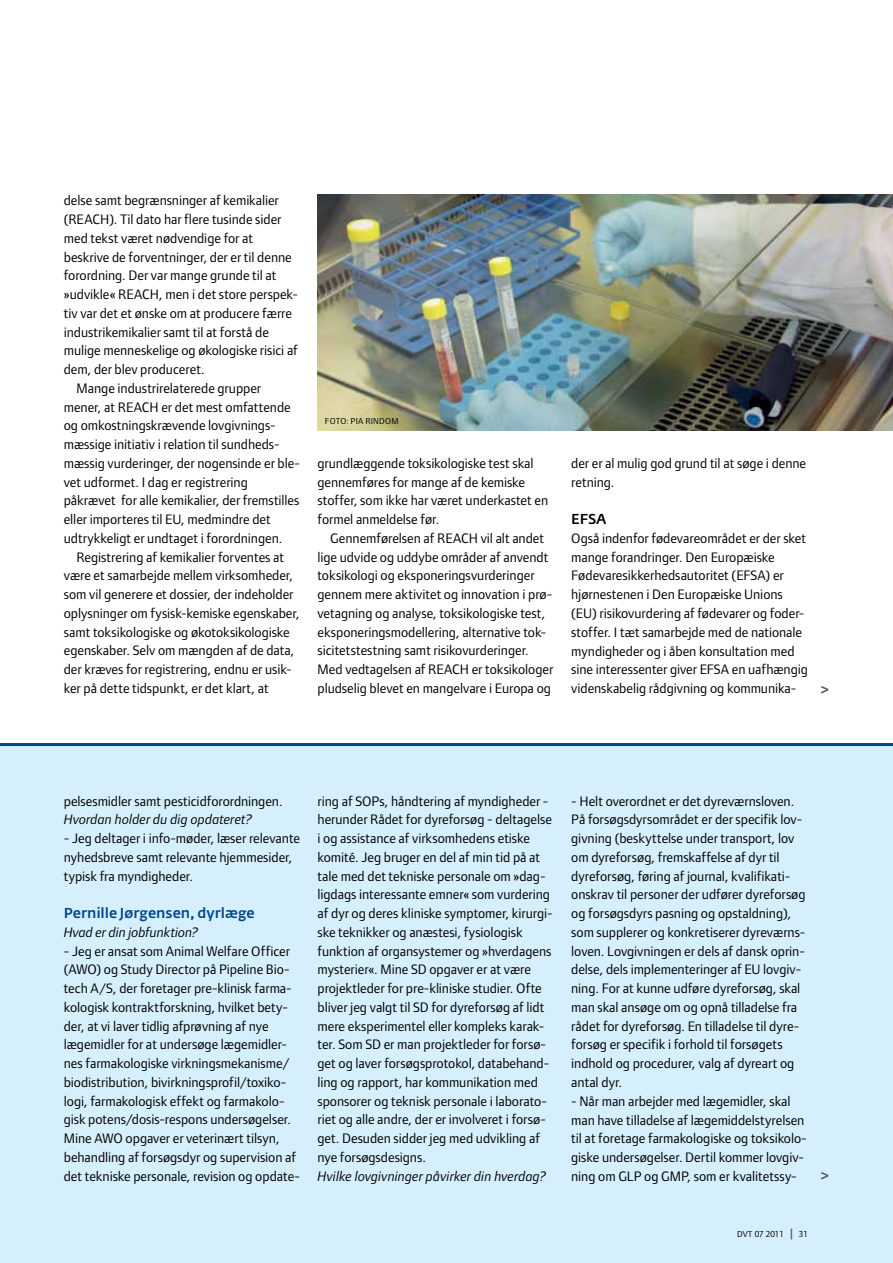
<style>
.page{position:relative;width:893px;height:1263px;background:#fff}
.page>*{position:absolute;margin:0;border:0;box-sizing:border-box;transform-origin:0 0}
.t1{font:700 15px "Foundry Form Sans";color:#58595b}
.t2{font:14.25px/18.8px "Foundry Form Sans";letter-spacing:-.005em;color:#000}
.t3{font:italic 14.25px "Foundry Form Sans";color:#000}
.t4{font:500 14.25px "Fedra Sans Alt";color:#00488e}
.t5{font:500 14.25px "Fedra Sans Alt";color:#000}
.t6{font:9px "Foundry Form Sans";letter-spacing:.01em;color:#000}
</style>
<div class="page">
<div style="left:0;top:743px;width:893px;height:520px;background:#d5effc"></div>
<img style="left:317px;top:194px;width:576px;height:236px">
<hr style="left:0;top:743px;width:893px;height:3px;background:#00488e">
<p class="t2" style="left:64px;top:191px;width:217px">delse samt begrænsninger af kemikalier</p>
<p class="t2" style="left:64px;top:210px;width:219px">(REACH). Til dato har flere tusinde sider</p>
<p class="t2" style="left:64px;top:229px;width:191px">med tekst været nødvendige for at</p>
<p class="t2" style="left:64px;top:247px;width:229px">beskrive de forventninger, der er til denne</p>
<p class="t2" style="left:64px;top:266px;width:214px">forordning. Der var mange grunde til at</p>
<p class="t2" style="left:64px;top:285px;width:236px">»udvikle« REACH, men i det store perspek-</p>
<p class="t2" style="left:64px;top:304px;width:230px">tiv var det et ønske om at producere færre</p>
<p class="t2" style="left:64px;top:322px;width:207px">industrikemikalier samt til at forstå de</p>
<p class="t2" style="left:64px;top:341px;width:236px">mulige menneskelige og økologiske risici af</p>
<p class="t2" style="left:64px;top:360px;width:142px">dem, der blev produceret.</p>
<p class="t2" style="left:77px;top:379px;width:186px">Mange industrirelaterede grupper</p>
<p class="t2" style="left:64px;top:397px;width:229px">mener, at REACH er det mest omfattende</p>
<p class="t2" style="left:64px;top:416px;width:213px">og omkostningskrævende lovgivnings-</p>
<p class="t2" style="left:64px;top:435px;width:217px">mæssige initiativ i relation til sundheds-</p>
<p class="t2" style="left:64px;top:454px;width:238px">mæssig vurderinger, der nogensinde er ble-</p>
<p class="t2" style="left:64px;top:472px;width:186px">vet udformet. I dag er registrering</p>
<p class="t2" style="left:64px;top:491px;width:237px">påkrævet for alle kemikalier, der fremstilles</p>
<p class="t2" style="left:64px;top:510px;width:209px">eller importeres til EU, medmindre det</p>
<p class="t2" style="left:64px;top:529px;width:220px">udtrykkeligt er undtaget i forordningen.</p>
<p class="t2" style="left:77px;top:547px;width:209px">Registrering af kemikalier forventes at</p>
<p class="t2" style="left:64px;top:566px;width:231px">være et samarbejde mellem virksomheder,</p>
<p class="t2" style="left:64px;top:585px;width:231px">som vil generere et dossier, der indeholder</p>
<p class="t2" style="left:64px;top:604px;width:237px">oplysninger om fysisk-kemiske egenskaber,</p>
<p class="t2" style="left:64px;top:622px;width:228px">samt toksikologiske og økotoksikologiske</p>
<p class="t2" style="left:64px;top:641px;width:232px">egenskaber. Selv om mængden af de data,</p>
<p class="t2" style="left:64px;top:660px;width:230px">der kræves for registrering, endnu er usik-</p>
<p class="t2" style="left:64px;top:679px;width:206px">ker på dette tidspunkt, er det klart, at</p>
<p class="t6" style="left:325px;top:416px;width:75px">FOTO: PIA RINDOM</p>
<p class="t2" style="left:317px;top:454px;width:232px">grundlæggende toksikologiske test skal gennemføres for mange af de kemiske stoffer, som ikke har været underkastet en formel anmeldelse før.</p>
<p class="t2" style="left:317px;top:529px;width:237px;text-indent:13px">Gennemførelsen af REACH vil alt andet lige udvide og uddybe områder af anvendt toksikologi og eksponeringsvurderinger gennem mere aktivitet og innovation i prø&shy;vetagning og analyse, toksikologiske test, eksponeringsmodellering, alternative tok&shy;sicitetstestning samt risikovurderinger.<br>Med vedtagelsen af REACH er toksikologer pludselig blevet en mangelvare i Europa og</p>
<p class="t2" style="left:571px;top:454px;width:236px">der er al mulig god grund til at søge i denne retning.</p>
<p class="t5" style="left:571px;top:511px;width:37px">EFSA</p>
<p class="t2" style="left:571px;top:529px;width:238px">Også indenfor fødevareområdet er der sket mange forandringer. Den Europæiske Fødevaresikkerhedsautoritet (EFSA) er hjørnestenen i Den Europæiske Unions (EU) risikovurdering af fødevarer og foder&shy;stoffer. I tæt samarbejde med de nationale myndigheder og i åben konsultation med sine interessenter giver EFSA en uafhængig videnskabelig rådgivning og kommunika-</p>
<p class="t1" style="left:821px;top:681px;width:9px">&gt;</p>
<p class="t2" style="left:64px;top:791px;width:220px">pelsesmidler samt pesticidforordningen.</p>
<p class="t3" style="left:64px;top:811px;width:190px">Hvordan holder du dig opdateret?</p>
<p class="t2" style="left:64px;top:829px;width:238px">- Jeg deltager i info-møder, læser relevante nyhedsbreve samt relevante hjemmesider, typisk fra myndigheder.</p>
<p class="t4" style="left:64px;top:905px;width:192px">pernille jørgensen, dyrlæge</p>
<p class="t3" style="left:64px;top:924px;width:136px">Hvad er din jobfunktion?</p>
<p class="t2" style="left:64px;top:941px;width:238px">- Jeg er ansat som Animal Welfare Officer (AWO) og Study Director på Pipeline Bio&shy;tech A/S, der foretager pre-klinisk farma&shy;kologisk kontraktforskning, hvilket bety&shy;der, at vi laver tidlig afprøvning af nye lægemidler for at undersøge lægemidler&shy;nes farmakologiske virkningsmekanisme/ biodistribution, bivirkningsprofil/toxiko&shy;logi, farmakologisk effekt og farmakolo&shy;gisk potens/dosis-respons undersøgelser.<br>Mine AWO opgaver er veterinært tilsyn, behandling af forsøgsdyr og supervision af det tekniske personale, revision og opdate-</p>
<p class="t2" style="left:318px;top:791px;width:237px">ring af SOPs, håndtering af myndigheder - herunder Rådet for dyreforsøg - deltagelse i og assistance af virksomhedens etiske komité. Jeg bruger en del af min tid på at tale med det tekniske personale om »dag&shy;ligdags interessante emner« som vurdering af dyr og deres kliniske symptomer, kirurgi&shy;ske teknikker og anæstesi, fysiologisk funktion af organsystemer og »hverdagens mysterier«. Mine SD opgaver er at være projektleder for pre-kliniske studier. Ofte bliver jeg valgt til SD for dyreforsøg af lidt mere eksperimentel eller kompleks karak&shy;ter. Som SD er man projektleder for forsø&shy;get og laver forsøgsprotokol, databehand&shy;ling og rapport, har kommunikation med sponsorer og teknisk personale i laborato&shy;riet og alle andre, der er involveret i forsø&shy;get. Desuden sidder jeg med udvikling af nye forsøgsdesigns.</p>
<p class="t3" style="left:318px;top:1168px;width:230px">Hvilke lovgivninger påvirker din hverdag?</p>
<p class="t2" style="left:571px;top:791px;width:236px">- Helt overordnet er det dyreværnsloven.<br>På forsøgsdyrsområdet er der specifik lov&shy;givning (beskyttelse under transport, lov om dyreforsøg, fremskaffelse af dyr til dyreforsøg, føring af journal, kvalifikati&shy;onskrav til personer der udfører dyreforsøg og forsøgsdyrs pasning og opstaldning), som supplerer og konkretiserer dyreværns&shy;loven. Lovgivningen er dels af dansk oprin&shy;delse, dels implementeringer af EU lovgiv&shy;ning. For at kunne udføre dyreforsøg, skal man skal ansøge om og opnå tilladelse fra rådet for dyreforsøg. En tilladelse til dyre&shy;forsøg er specifik i forhold til forsøgets indhold og procedurer, valg af dyreart og antal dyr.</p>
<p class="t2" style="left:571px;top:1091px;width:237px">- Når man arbejder med lægemidler, skal man have tilladelse af lægemiddelstyrelsen til at foretage farmakologiske og toksikolo&shy;giske undersøgelser. Dertil kommer lovgiv&shy;ning om GLP og GMP, som er kvalitetssy-</p>
<p class="t1" style="left:821px;top:1167px;width:9px">&gt;</p>
<p class="t6" style="left:737px;top:1229px;width:48px">DVT 07 2011</p>
<p class="t6" style="left:799px;top:1229px;width:11px">31</p>
</div>
